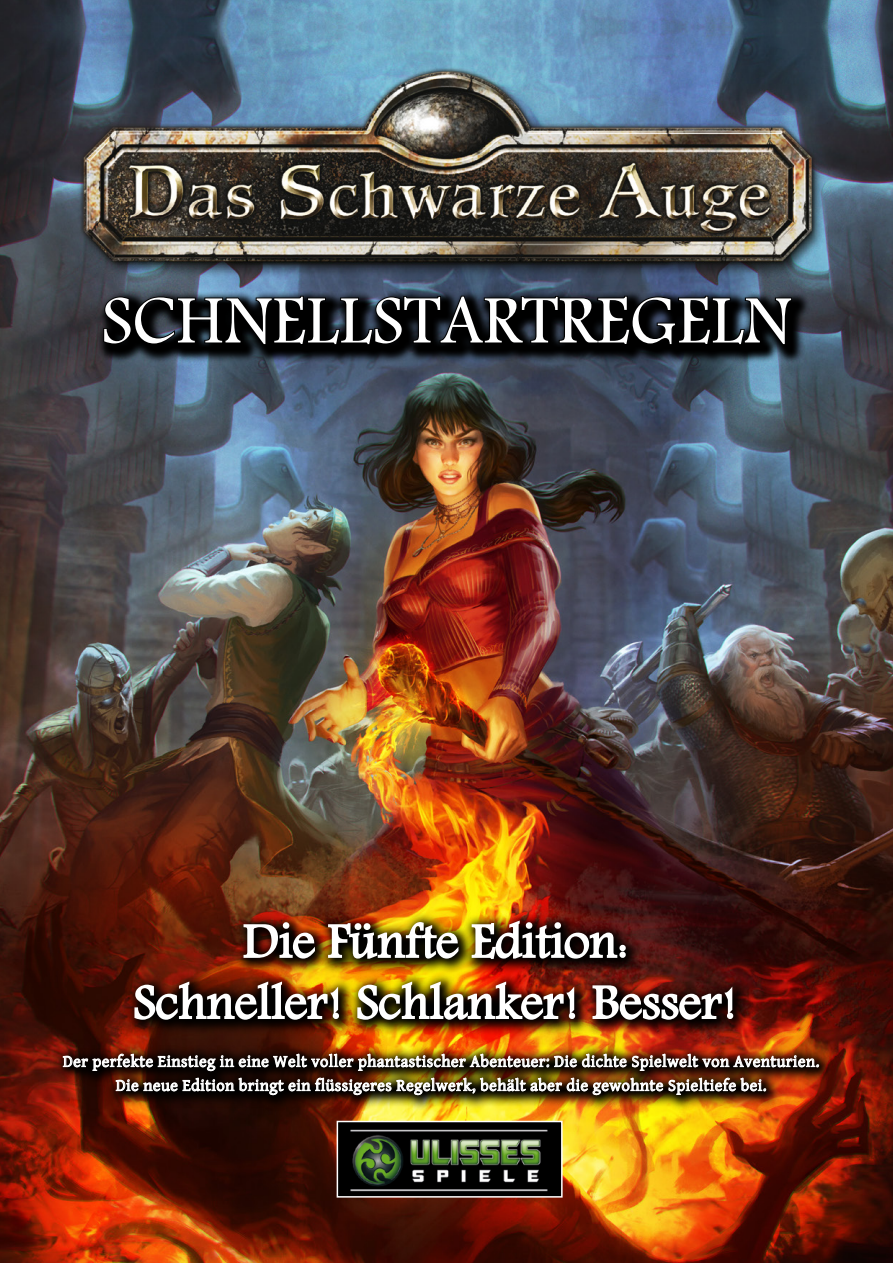
<style>
.page{position:relative;width:893px;height:1263px;background:#fff}
.page>*{position:absolute;margin:0;border:0;box-sizing:border-box;transform-origin:0 0}
.t1{font:70.5px "Andalus";color:#fff}
.t2{font:51px/61.2px "Andalus";color:#fff;text-align:center}
.t3{font:16.5px/24px "Gentium Basic";letter-spacing:.03em;color:#fff;text-align:center}
</style>
<div class="page">
<img style="left:0;top:0;width:893px;height:1263px">
<svg style="left:96px;top:289px;width:715px;height:75px"></svg>
<svg style="left:102px;top:294px;width:691px;height:52px"></svg>
<img style="left:340px;top:1124px;width:220px;height:70px">
<div style="left:337px;top:1121px;width:226px;height:76px;border:2px solid #fff"></div>
<img style="left:152px;top:281px;width:597px;height:18px">
<img style="left:29px;top:47px;width:839px;height:234px">
<img style="left:124px;top:911px;width:625px;height:125px">
<svg style="left:243px;top:921px;width:74px;height:38px"></svg>
<img style="left:327px;top:921px;width:133px;height:38px">
<img style="left:471px;top:919px;width:156px;height:41px">
<svg style="left:134px;top:980px;width:206px;height:41px"></svg>
<img style="left:356px;top:980px;width:221px;height:41px">
<svg style="left:592px;top:984px;width:143px;height:37px"></svg>
<img style="left:53px;top:1043px;width:782px;height:68px">
<img style="left:62px;top:1053px;width:758px;height:45px">
<h1 class="t1" style="left:101px;top:269px;width:692px">SCHNELLSTARTREGELN</h1>
<h2 class="t2" style="left:133px;top:912px;width:606px">Die Fünfte Edition:<br>Schneller! Schlanker! Besser!</h2>
<p class="t3" style="left:63px;top:1049px;width:758px">Der perfekte Einstieg in eine Welt voller phantastischer Abenteuer: Die dichte Spielwelt von Aventurien.<br>Die neue Edition bringt ein flüssigeres Regelwerk, behält aber die gewohnte Spieltiefe bei.</p>
</div>
